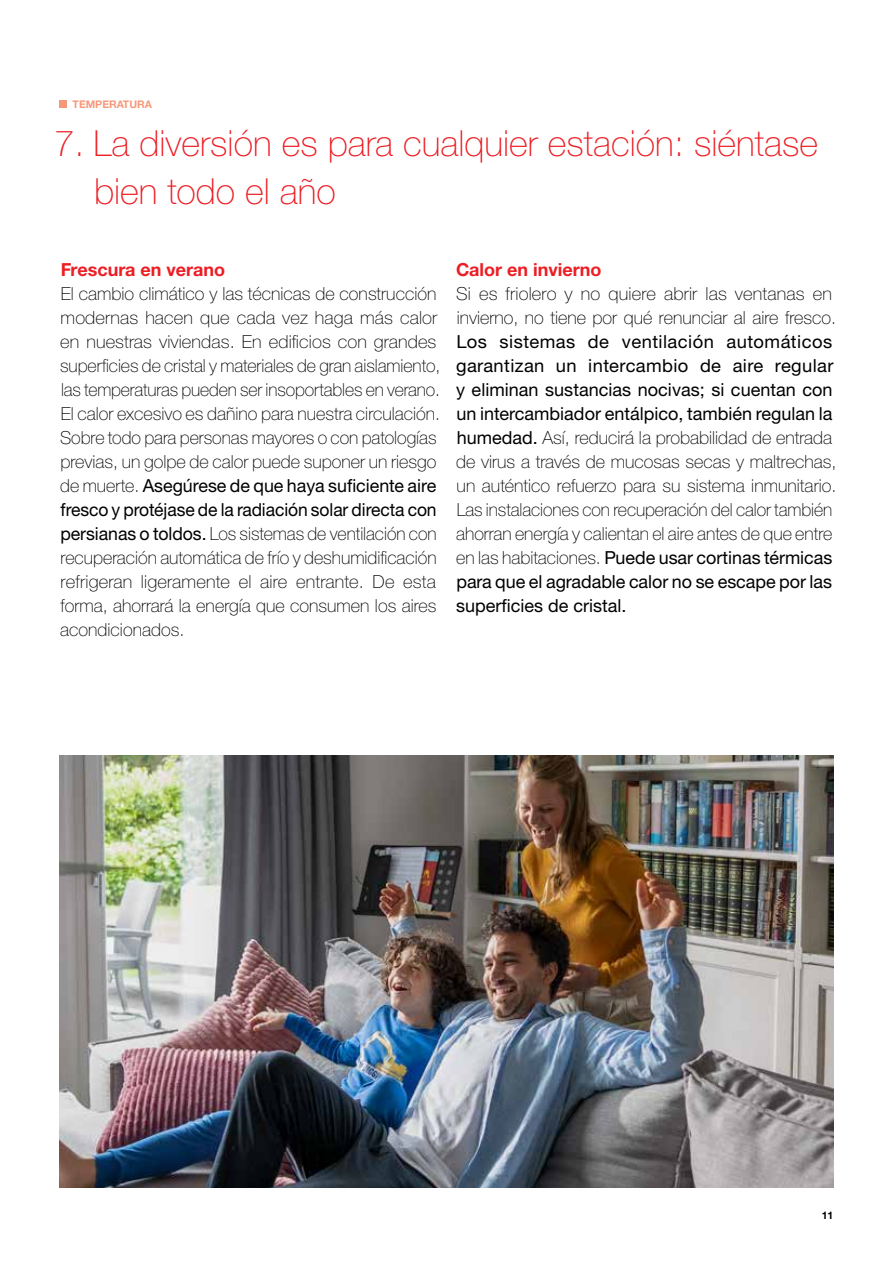
<style>
.page{position:relative;width:893px;height:1263px;background:#fff}
.page>*{position:absolute;margin:0;border:0;box-sizing:border-box;transform-origin:0 0}
.t1{font:100 36px/48px "Helvetica Neue LTW1 G";color:#ed1d24}
.t2{font:100 18px/24px "Helvetica Neue LTW1 G";color:#000}
.t3{font:18px/24px "Helvetica Neuefor Zehnder";color:#000;text-align:justify}
.t4{font:700 18px "Helvetica Neue LTW1 G";color:#ed1d24}
.t5{font:700 10.5px "Helvetica Neue LTW1 G";color:#f7987b}
.t6{font:700 10.5px "Helvetica Neue LTW1 G";color:#000}
.s1{font-family:"Helvetica Neue LTW1 G";font-weight:100}
.s2{font-family:"Helvetica Neuefor Zehnder";font-weight:400}
</style>
<div class="page">
<img style="left:60px;top:756px;width:773px;height:432px">
<div style="left:60px;top:100px;width:7px;height:8px;background:#f7987b"></div>
<p class="t5" style="left:73px;top:97px;width:81px">TEMPERATURA</p>
<h1 class="t1" style="left:94px;top:119px;width:725px;text-indent:-40px">7. La diversión es para cualquier estación: siéntase bien todo el año</h1>
<p class="t4" style="left:61px;top:258px;width:166px">Frescura en verano</p>
<p class="t2" style="left:60px;top:281px;width:382px">El cambio climático y las técnicas de construcción modernas hacen que cada vez haga más calor en nuestras viviendas. En edificios con grandes superficies de cristal y materiales de gran aislamiento, las temperaturas pueden ser insoportables en verano.<br>El calor excesivo es dañino para nuestra circulación.<br>Sobre todo para personas mayores o con patologías previas, un golpe de calor puede suponer un riesgo</p>
<p class="t3" style="left:60px;top:473px;width:378px"><span class="s1">de muerte.</span> Asegúrese de que haya suficiente aire fresco y protéjase de la radiación solar directa con</p>
<p class="t2" style="left:60px;top:521px;width:378px;text-align:justify"><span class="s2">persianas o toldos.</span> Los sistemas de ventilación con recuperación automática de frío y deshumidificación refrigeran ligeramente el aire entrante. De esta forma, ahorrará la energía que consumen los aires acondicionados.</p>
<p class="t4" style="left:456px;top:258px;width:147px">Calor en invierno</p>
<p class="t2" style="left:456px;top:281px;width:382px">Si es friolero y no quiere abrir las ventanas en invierno, no tiene por qué renunciar al aire fresco.</p>
<p class="t3" style="left:456px;top:329px;width:379px">Los sistemas de ventilación automáticos garantizan un intercambio de aire regular y eliminan sustancias nocivas; si cuentan con un intercambiador entálpico, también regulan la</p>
<p class="t2" style="left:456px;top:425px;width:382px"><span class="s2">humedad.</span> Así, reducirá la probabilidad de entrada de virus a través de mucosas secas y maltrechas, un auténtico refuerzo para su sistema inmunitario.<br>Las instalaciones con recuperación del calor también ahorran energía y calientan el aire antes de que entre</p>
<p class="t3" style="left:456px;top:545px;width:378px"><span class="s1">en las habitaciones.</span> Puede usar cortinas térmicas para que el agradable calor no se escape por las superficies de cristal.</p>
<p class="t6" style="left:822px;top:1209px;width:13px">11</p>
</div>
